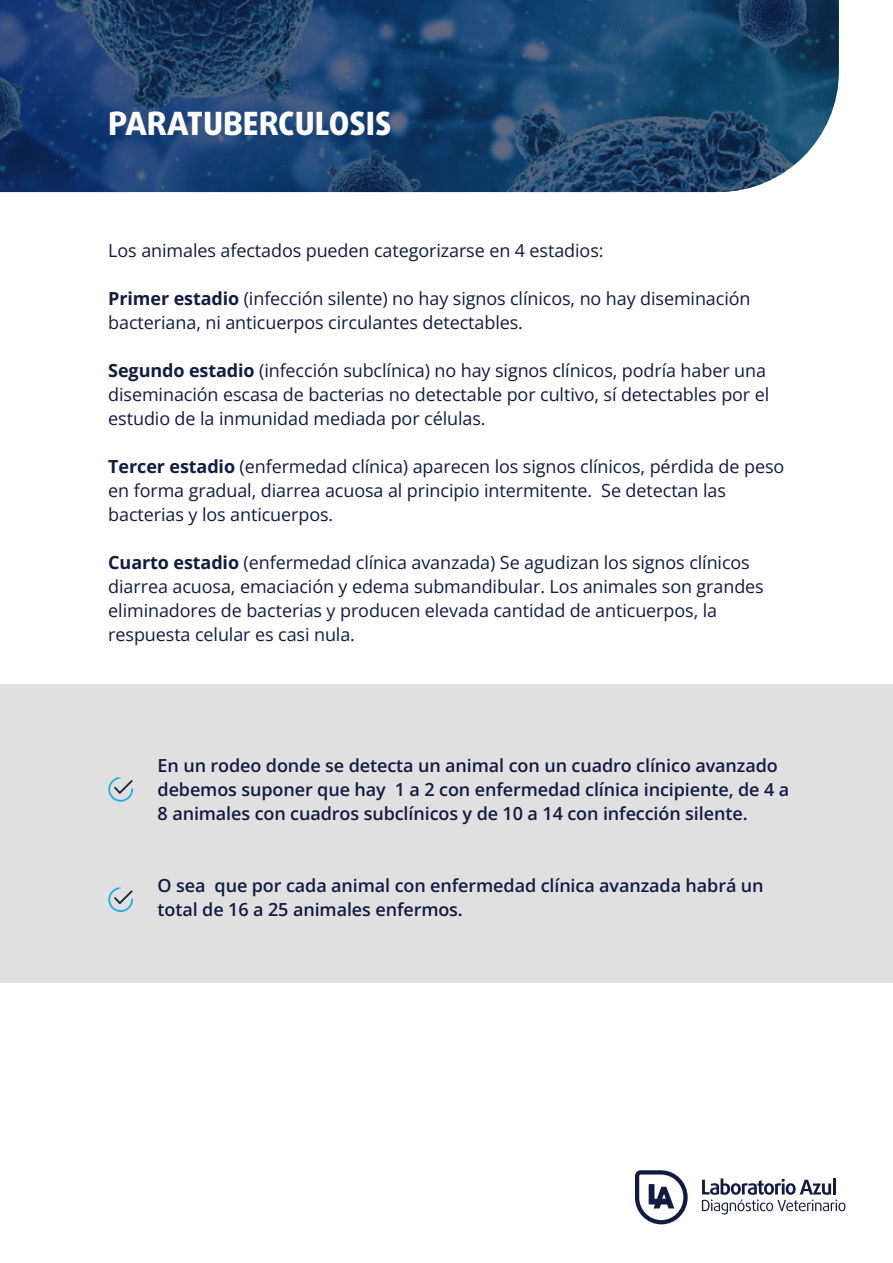
<style>
.page{position:relative;width:893px;height:1263px;background:#fff}
.page>*{position:absolute;margin:0;border:0;box-sizing:border-box;transform-origin:0 0}
.t1{font:800 31.95px "Daxline Pro";color:#fff}
.t2{font:18px/24px "Open Sans";letter-spacing:-.005em;color:#121b42}
.t3{font:600 18px/24px "Open Sans";letter-spacing:-.005em;color:#121b42}
.s1{font-weight:700}
</style>
<div class="page">
<div style="left:0;top:685px;width:893px;height:297px;background:#e0e0e0"></div>
<svg style="left:702px;top:1178px;width:143px;height:36px"></svg>
<svg style="left:635px;top:1170px;width:53px;height:54px"></svg>
<svg style="left:0;top:0;width:839px;height:192px;background:#204670"></svg>
<svg style="left:108px;top:777px;width:25px;height:25px"></svg>
<svg style="left:108px;top:887px;width:25px;height:25px"></svg>
<h1 class="t1" style="left:108px;top:102px;width:285px">PARATUBERCULOSIS</h1>
<p class="t2" style="left:108px;top:238px;width:497px">Los animales afectados pueden categorizarse en 4 estadios:</p>
<p class="t2" style="left:108px;top:286px;width:644px"><span class="s1">Primer estadio</span> (infección silente) no hay signos clínicos, no hay diseminación bacteriana, ni anticuerpos circulantes detectables.</p>
<p class="t2" style="left:108px;top:358px;width:662px"><span class="s1">Segundo estadio</span> (infección subclínica) no hay signos clínicos, podría haber una diseminación escasa de bacterias no detectable por cultivo, sí detectables por el estudio de la inmunidad mediada por células.</p>
<p class="t2" style="left:108px;top:454px;width:677px"><span class="s1">Tercer estadio</span> (enfermedad clínica) aparecen los signos clínicos, pérdida de peso en forma gradual, diarrea acuosa al principio intermitente. Se detectan las bacterias y los anticuerpos.</p>
<p class="t2" style="left:108px;top:550px;width:657px"><span class="s1">Cuarto estadio</span> (enfermedad clínica avanzada) Se agudizan los signos clínicos diarrea acuosa, emaciación y edema submandibular. Los animales son grandes eliminadores de bacterias y producen elevada cantidad de anticuerpos, la respuesta celular es casi nula.</p>
<p class="t3" style="left:158px;top:753px;width:633px">En un rodeo donde se detecta un animal con un cuadro clínico avanzado debemos suponer que hay 1 a 2 con enfermedad clínica incipiente, de 4 a<br>8 animales con cuadros subclínicos y de 10 a 14 con infección silente.</p>
<p class="t3" style="left:158px;top:873px;width:608px">O sea que por cada animal con enfermedad clínica avanzada habrá un total de 16 a 25 animales enfermos.</p>
</div>
